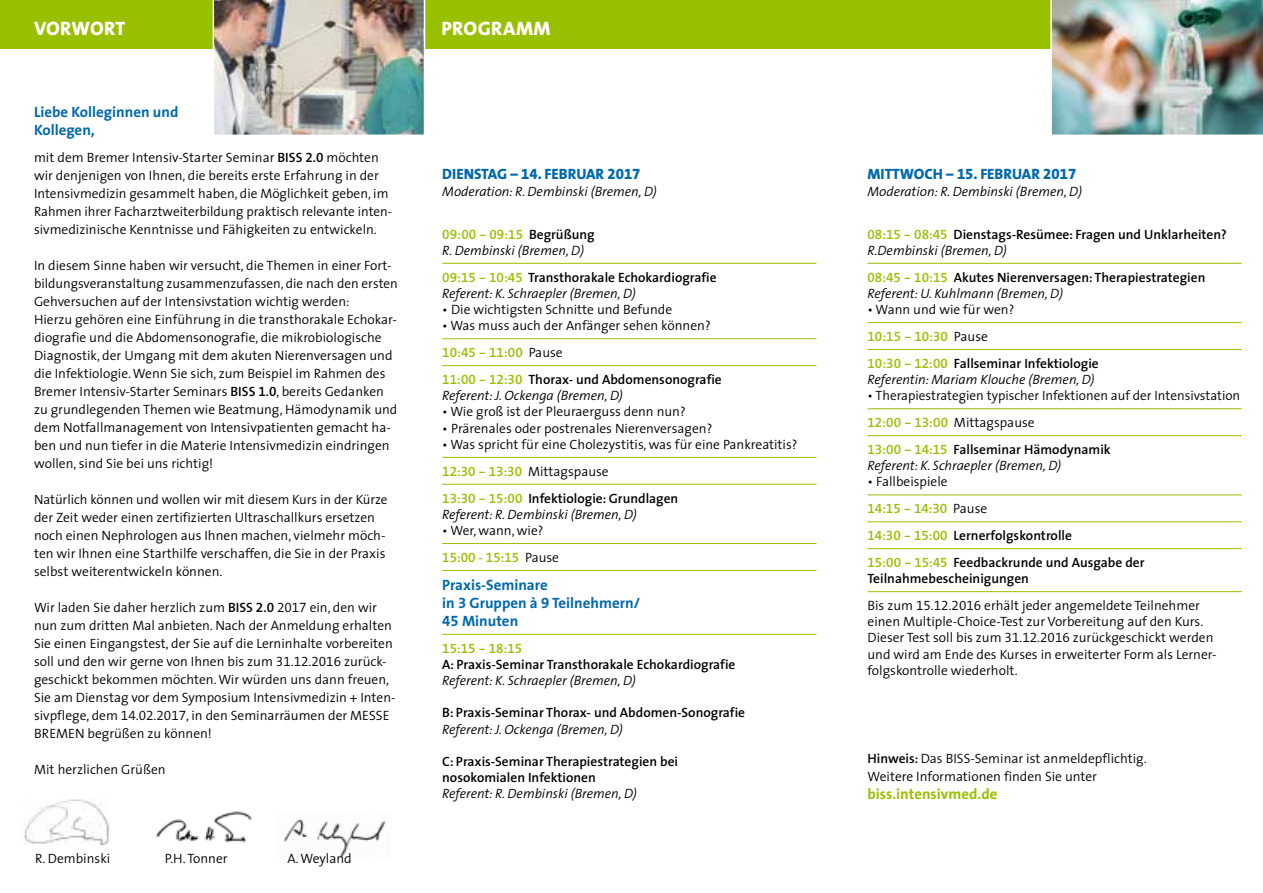
<style>
.page{position:relative;width:1263px;height:893px;background:#fff}
.page>*{position:absolute;margin:0;border:0;box-sizing:border-box;transform-origin:0 0}
.t1{font:800 19.5px "The Sans";letter-spacing:.02em;color:#fff}
.t2{font:700 15px/18px "The Sans";color:#0069ad}
.t3{font:800 15px "The Sans";color:#0069ad}
.t4{font:700 15px "The Sans";color:#98c000}
.t5{font:300 13.5px/18px "The Sans";color:#000}
.t6{font:600 13.5px/16.2px "The Sans";color:#000}
.t7{font:italic 300 13.5px/16.2px "The Sans";color:#000}
.t8{font:13.5px "The Sans Semi Bold Expert";color:#98c000}
.s1{font-weight:600}
.s2{font-family:"The Sans Semi Bold Expert";font-weight:400}
.s3{font-family:"The Sans Semi Light Expert";font-weight:400}
.s4{font-family:"The Sans Extra Bold Expert";font-weight:400}
.s5{font-family:"The Sans";font-weight:600;color:#000}
.s6{font-weight:300;font-style:italic}
.s7{font-family:"The Sans Semi Bold Expert";font-weight:400;color:#98c000}
.s8{font-family:"The Sans";font-weight:300;color:#000}
.s9{font-family:"The Sans Semi Bold Expert";font-weight:400;font-style:normal;color:#98c000}
.s10{font-weight:600;font-style:normal}
.s11{font-family:"The Sans";font-weight:600}
.s12{font-family:"The Sans Bold Expert";font-weight:400}
</style>
<div class="page">
<div style="left:0;top:0;width:1263px;height:49px;background:#98c000"></div>
<img style="left:213px;top:0;width:212px;height:135px">
<img style="left:1050px;top:0;width:213px;height:135px">
<hr style="left:442px;top:263px;width:374px;height:1px;background:#98c000">
<hr style="left:442px;top:339px;width:374px;height:1px;background:#98c000">
<hr style="left:442px;top:365px;width:374px;height:1px;background:#98c000">
<hr style="left:442px;top:457px;width:374px;height:1px;background:#98c000">
<hr style="left:442px;top:484px;width:374px;height:1px;background:#98c000">
<hr style="left:442px;top:543px;width:374px;height:1px;background:#98c000">
<hr style="left:442px;top:570px;width:374px;height:1px;background:#98c000">
<hr style="left:442px;top:634px;width:374px;height:1px;background:#98c000">
<hr style="left:867px;top:263px;width:375px;height:1px;background:#98c000">
<hr style="left:867px;top:322px;width:375px;height:1px;background:#98c000">
<hr style="left:867px;top:349px;width:375px;height:1px;background:#98c000">
<hr style="left:867px;top:408px;width:375px;height:1px;background:#98c000">
<hr style="left:867px;top:435px;width:375px;height:1px;background:#98c000">
<hr style="left:867px;top:495px;width:375px;height:1px;background:#98c000">
<hr style="left:867px;top:522px;width:375px;height:1px;background:#98c000">
<hr style="left:867px;top:548px;width:375px;height:1px;background:#98c000">
<hr style="left:867px;top:591px;width:375px;height:1px;background:#98c000">
<img style="left:24px;top:799px;width:86px;height:45px">
<img style="left:284px;top:818px;width:102px;height:40px">
<img style="left:156px;top:811px;width:96px;height:32px">
<h1 class="t1" style="left:34px;top:12px;width:93px">VORWORT</h1>
<h1 class="t1" style="left:441px;top:12px;width:111px">PROGRAMM</h1>
<p class="t2" style="left:34px;top:103px;width:146px">Liebe Kolleginnen und<br>Kollegen,</p>
<p class="t5" style="left:34px;top:148px;width:360px">mit dem Bremer Intensiv-Starter Seminar <span class="s1">BISS</span> <span class="s2">2.0</span> möchten wir denjenigen von Ihnen, die bereits erste Erfahrung in der Intensivmedizin gesammelt haben, die Möglichkeit geben, im Rahmen ihrer Facharztweiterbildung praktisch relevante inten&shy;sivmedizinische Kenntnisse und Fähigkeiten zu entwickeln.</p>
<p class="t5" style="left:34px;top:256px;width:365px">In diesem Sinne haben wir versucht, die Themen in einer Fort&shy;bildungsveranstaltung zusammenzufassen, die nach den ersten Gehversuchen auf der Intensivstation wichtig werden:<br>Hierzu gehören eine Einführung in die transthorakale Echokar&shy;diografie und die Abdomensonografie, die mikrobiologische Diagnostik, der Umgang mit dem akuten Nierenversagen und die Infektiologie. Wenn Sie sich, zum Beispiel im Rahmen des Bremer Intensiv-Starter Seminars <span class="s1">BISS</span> <span class="s2">1.0</span>, bereits Gedanken zu grundlegenden Themen wie Beatmung, Hämodynamik und dem Notfallmanagement von Intensivpatienten gemacht ha&shy;ben und nun tiefer in die Materie Intensivmedizin eindringen wollen, sind Sie bei uns richtig!</p>
<p class="t5" style="left:34px;top:490px;width:355px">Natürlich können und wollen wir mit diesem Kurs in der Kürze der Zeit weder einen zertifizierten Ultraschallkurs ersetzen noch einen Nephrologen aus Ihnen machen, vielmehr möch&shy;ten wir Ihnen eine Starthilfe verschaffen, die Sie in der Praxis selbst weiterentwickeln können.</p>
<p class="t5" style="left:34px;top:598px;width:363px">Wir laden Sie daher herzlich zum <span class="s1">BISS</span> <span class="s2">2.0</span> <span class="s3">2017</span> ein, den wir nun zum dritten Mal anbieten. Nach der Anmeldung erhalten Sie einen Eingangstest, der Sie auf die Lerninhalte vorbereiten soll und den wir gerne von Ihnen bis zum <span class="s3">31</span>.<span class="s3">12</span>.<span class="s3">2016</span> zurück&shy;geschickt bekommen möchten. Wir würden uns dann freuen, Sie am Dienstag vor dem Symposium Intensivmedizin + Inten&shy;sivpflege, dem <span class="s3">14</span>.<span class="s3">02</span>.<span class="s3">2017</span>, in den Seminarräumen der MESSE BREMEN begrüßen zu können!</p>
<p class="t5" style="left:34px;top:760px;width:133px">Mit herzlichen Grüßen</p>
<p class="t5" style="left:35px;top:849px;width:77px">R. Dembinski</p>
<p class="t5" style="left:165px;top:849px;width:64px">P.H. Tonner</p>
<p class="t5" style="left:288px;top:849px;width:66px">A. Weyland</p>
<p class="t3" style="left:442px;top:162px;width:200px">DIENSTAG – <span class="s4">14</span>. FEBRUAR <span class="s4">2017</span></p>
<p class="t7" style="left:442px;top:182px;width:216px">Moderation: R. Dembinski (Bremen, D)</p>
<p class="t8" style="left:442px;top:223px;width:154px">09:00 - 09:15 <span class="s5">Begrüßung</span></p>
<p class="t6" style="left:442px;top:236px;width:276px;line-height:26.8px"><span class="s6">R. Dembinski (Bremen, D)<br></span><span class="s7">09:15 - 10:45</span> Transthorakale Echokardiografie</p>
<p class="t7" style="left:442px;top:285px;width:195px">Referent: K. Schraepler (Bremen, D)</p>
<p class="t5" style="left:442px;top:300px;width:231px">• Die wichtigsten Schnitte und Befunde</p>
<p class="t5" style="left:442px;top:316px;width:270px">• Was muss auch der Anfänger sehen können?</p>
<p class="t8" style="left:442px;top:341px;width:122px">10:45 - 11:00 <span class="s8">Pause</span></p>
<p class="t7" style="left:442px;top:371px;width:281px"><span class="s9">11:00 - 12:30</span> <span class="s10">Thorax- und Abdomensonografie<br></span>Referent: J. Ockenga (Bremen, D)</p>
<p class="t5" style="left:442px;top:402px;width:245px">• Wie groß ist der Pleuraerguss denn nun?</p>
<p class="t5" style="left:442px;top:419px;width:272px">• Prärenales oder postrenales Nierenversagen?</p>
<p class="t5" style="left:442px;top:430px;width:357px;line-height:26.8px">• Was spricht für eine Cholezystitis, was für eine Pankreatitis?<br><span class="s7">12:30 - 13:30</span> Mittagspause<br><span class="s7">13:30 - 15:00</span> <span class="s1">Infektiologie: Grundlagen</span></p>
<p class="t7" style="left:442px;top:506px;width:196px">Referent: R. Dembinski (Bremen, D)</p>
<p class="t5" style="left:442px;top:521px;width:103px">• Wer, wann, wie?</p>
<p class="t8" style="left:442px;top:546px;width:118px">15<span class="s11">:</span>00 <span class="s11">-</span> 15<span class="s11">:</span>15 <span class="s8">Pause</span></p>
<p class="t2" style="left:442px;top:575px;width:199px">Praxis-Seminare<br>in <span class="s12">3</span> Gruppen à <span class="s12">9</span> Teilnehmern/<br><span class="s12">45</span> Minuten</p>
<p class="t8" style="left:442px;top:637px;width:82px">15:15 - 18:15</p>
<p class="t6" style="left:442px;top:656px;width:295px">A: Praxis-Seminar Transthorakale Echokardiografie</p>
<p class="t7" style="left:442px;top:672px;width:195px">Referent: K. Schraepler (Bremen, D)</p>
<p class="t6" style="left:442px;top:704px;width:304px">B: Praxis-Seminar Thorax- und Abdomen-Sonografie</p>
<p class="t7" style="left:442px;top:720px;width:182px">Referent: J. Ockenga (Bremen, D)</p>
<p class="t6" style="left:442px;top:753px;width:237px">C: Praxis-Seminar Therapiestrategien bei nosokomialen Infektionen</p>
<p class="t7" style="left:442px;top:785px;width:196px">Referent: R. Dembinski (Bremen, D)</p>
<p class="t3" style="left:867px;top:162px;width:210px">MITTWOCH – <span class="s4">15</span>. FEBRUAR <span class="s4">2017</span></p>
<p class="t7" style="left:867px;top:182px;width:216px">Moderation: R. Dembinski (Bremen, D)</p>
<p class="t6" style="left:867px;top:226px;width:361px"><span class="s7">08:15 - 08:45</span> Dienstags-Resümee: Fragen und Unklarheiten?<br><span class="s6">R.Dembinski (Bremen, D)</span></p>
<p class="t6" style="left:867px;top:269px;width:339px"><span class="s7">08:45 - 10:15</span> Akutes Nierenversagen: Therapiestrategien<br><span class="s6">Referent: U. Kuhlmann (Bremen, D)</span></p>
<p class="t5" style="left:867px;top:300px;width:148px">• Wann und wie für wen?</p>
<p class="t8" style="left:867px;top:325px;width:122px">10:15 - 10:30 <span class="s8">Pause</span></p>
<p class="t7" style="left:867px;top:355px;width:233px"><span class="s9">10:30 - 12:00</span> <span class="s10">Fallseminar Infektiologie<br></span>Referentin: Mariam Klouche (Bremen, D)</p>
<p class="t5" style="left:867px;top:382px;width:374px;line-height:26.8px">• Therapiestrategien typischer Infektionen auf der Intensivstation<br><span class="s7">12:00 - 13:00</span> Mittagspause<br><span class="s7">13:00 - 14:15</span> <span class="s1">Fallseminar Hämodynamik</span></p>
<p class="t7" style="left:867px;top:457px;width:195px">Referent: K. Schraepler (Bremen, D)</p>
<p class="t5" style="left:867px;top:472px;width:82px">• Fallbeispiele</p>
<p class="t8" style="left:867px;top:497px;width:121px">14:15 - 14:30 <span class="s8">Pause</span></p>
<p class="t6" style="left:867px;top:522px;width:279px;line-height:26.8px"><span class="s7">14:30 - 15:00</span> Lernerfolgskontrolle<br><span class="s7">15:00 - 15:45</span> Feedbackrunde und Ausgabe der</p>
<p class="t5" style="left:867px;top:565px;width:334px;line-height:26.8px"><span class="s1">Teilnahmebescheinigungen<br></span>Bis zum <span class="s3">15.12.2016</span> erhält jeder angemeldete Teilnehmer</p>
<p class="t5" style="left:867px;top:613px;width:351px;line-height:16.2px">einen Multiple-Choice-Test zur Vorbereitung auf den Kurs.<br>Dieser Test soll bis zum <span class="s3">31.12.2016</span> zurückgeschickt werden und wird am Ende des Kurses in erweiterter Form als Lerner&shy;folgskontrolle wiederholt.</p>
<p class="t5" style="left:867px;top:749px;width:281px"><span class="s1">Hinweis:</span> Das BISS-Seminar ist anmeldepflichtig.<br>Weitere Informationen finden Sie unter</p>
<p class="t4" style="left:867px;top:782px;width:131px">biss.intensivmed.de</p>
</div>
